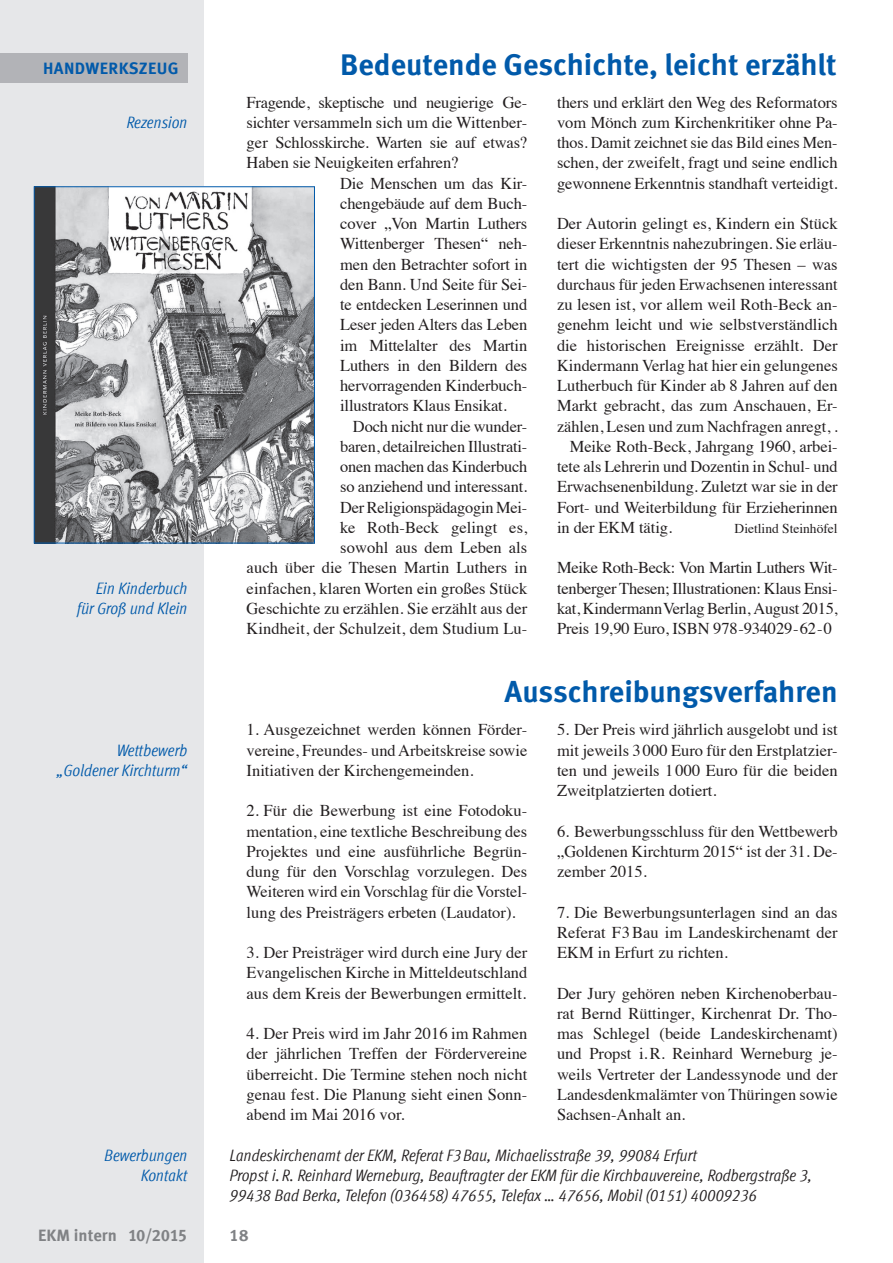
<style>
.page{position:relative;width:893px;height:1263px;background:#fff}
.page>*{position:absolute;margin:0;border:0;box-sizing:border-box;transform-origin:0 0}
.t1{font:700 30px "Meta Offc";color:#015aaa}
.t2{font:16.5px/20.2px "Times";color:#231f20;text-align:justify}
.t3{font:italic condensed 16.5px/20.2px "Meta Offc";color:#231f20}
.t4{font:italic condensed 16.5px/20.2px "Meta Offc";letter-spacing:-.005em;color:#015aaa;text-align:right}
.t5{font:16.5px "Times";letter-spacing:-.02em;color:#231f20}
.t6{font:700 16.5px "Meta Offc";color:#808285}
.t7{font:700 16.5px "Meta Offc";letter-spacing:.025em;color:#015aaa}
.t8{font:13.5px "Times";color:#231f20}
</style>
<div class="page">
<div style="left:0;top:0;width:204px;height:1263px;background:#e6e7e9"></div>
<div style="left:0;top:53px;width:187px;height:30px;background:#b2b3b7"></div>
<img style="left:36px;top:189px;width:277px;height:352px">
<div style="left:34px;top:187px;width:281px;height:356px;border:1px solid #015aaa"></div>
<p class="t7" style="left:43px;top:59px;width:137px">HANDWERKSZEUG</p>
<p class="t1" style="left:340px;top:46px;width:498px">Bedeutende Geschichte, leicht erzählt</p>
<p class="t4" style="left:126px;top:112px;width:62px">Rezension</p>
<p class="t4" style="left:77px;top:578px;width:112px">Ein Kinderbuch für Groß und Klein</p>
<p class="t4" style="left:57px;top:740px;width:132px">Wettbewerb „Goldener Kirchturm“</p>
<p class="t4" style="left:104px;top:1145px;width:85px">Bewerbungen<br>Kontakt</p>
<p class="t5" style="left:247px;top:87px;width:282px">Fragende, skeptische und neugierige Ge-</p>
<p class="t2" style="left:247px;top:111px;width:282px">sichter versammeln sich um die Wittenber-</p>
<p class="t2" style="left:247px;top:131px;width:282px">ger Schlosskirche. Warten sie auf etwas?</p>
<p class="t2" style="left:247px;top:151px;width:213px">Haben sie Neuigkeiten erfahren?</p>
<p class="t2" style="left:340px;top:171px;width:189px">Die Menschen um das Kir-</p>
<p class="t2" style="left:340px;top:192px;width:189px">chengebäude auf dem Buch-</p>
<p class="t2" style="left:340px;top:212px;width:189px">cover „Von Martin Luthers</p>
<p class="t2" style="left:340px;top:232px;width:189px">Wittenberger Thesen“ neh-</p>
<p class="t2" style="left:340px;top:252px;width:189px">men den Betrachter sofort in</p>
<p class="t2" style="left:340px;top:273px;width:189px">den Bann. Und Seite für Sei-</p>
<p class="t2" style="left:340px;top:293px;width:189px">te entdecken Leserinnen und</p>
<p class="t2" style="left:340px;top:313px;width:189px">Leser jeden Alters das Leben</p>
<p class="t2" style="left:340px;top:333px;width:189px">im Mittelalter des Martin</p>
<p class="t2" style="left:340px;top:354px;width:189px">Luthers in den Bildern des</p>
<p class="t2" style="left:340px;top:374px;width:187px">hervorragenden Kinderbuch-</p>
<p class="t2" style="left:340px;top:394px;width:168px">illustrators Klaus Ensikat.</p>
<p class="t2" style="left:353px;top:414px;width:176px">Doch nicht nur die wunder-</p>
<p class="t2" style="left:340px;top:435px;width:189px">baren, detailreichen Illustrati-</p>
<p class="t2" style="left:340px;top:455px;width:189px">onen machen das Kinderbuch</p>
<p class="t2" style="left:340px;top:475px;width:189px">so anziehend und interessant.</p>
<p class="t2" style="left:340px;top:495px;width:189px">Der Religionspädagogin Mei-</p>
<p class="t2" style="left:340px;top:516px;width:189px">ke Roth-Beck gelingt es,</p>
<p class="t2" style="left:340px;top:536px;width:189px">sowohl aus dem Leben als</p>
<p class="t2" style="left:247px;top:556px;width:282px">auch über die Thesen Martin Luthers in</p>
<p class="t2" style="left:247px;top:576px;width:282px">einfachen, klaren Worten ein großes Stück</p>
<p class="t2" style="left:247px;top:597px;width:282px">Geschichte zu erzählen. Sie erzählt aus der</p>
<p class="t2" style="left:247px;top:617px;width:282px">Kindheit, der Schulzeit, dem Studium Lu-</p>
<p class="t2" style="left:557px;top:90px;width:282px">thers und erklärt den Weg des Reformators vom Mönch zum Kirchenkritiker ohne Pa&shy;thos. Damit zeichnet sie das Bild eines Men&shy;schen, der zweifelt, fragt und seine endlich gewonnene Erkenntnis standhaft verteidigt.</p>
<p class="t2" style="left:557px;top:212px;width:282px">Der Autorin gelingt es, Kindern ein Stück</p>
<p class="t2" style="left:557px;top:232px;width:282px">dieser Erkenntnis nahezubringen. Sie erläu-</p>
<p class="t2" style="left:557px;top:252px;width:282px">tert die wichtigsten der 95 Thesen – was</p>
<p class="t2" style="left:557px;top:273px;width:282px">durchaus für jeden Erwachsenen interessant</p>
<p class="t2" style="left:557px;top:293px;width:282px">zu lesen ist, vor allem weil Roth-Beck an-</p>
<p class="t2" style="left:557px;top:313px;width:282px">genehm leicht und wie selbstverständlich</p>
<p class="t2" style="left:557px;top:333px;width:282px">die historischen Ereignisse erzählt. Der</p>
<p class="t2" style="left:557px;top:354px;width:282px">Kindermann Verlag hat hier ein gelungenes</p>
<p class="t2" style="left:557px;top:374px;width:282px">Lutherbuch für Kinder ab 8 Jahren auf den</p>
<p class="t2" style="left:557px;top:394px;width:282px">Markt gebracht, das zum Anschauen, Er-</p>
<p class="t2" style="left:557px;top:414px;width:282px">zählen, Lesen und zum Nachfragen anregt, .</p>
<p class="t2" style="left:570px;top:435px;width:269px">Meike Roth-Beck, Jahrgang 1960, arbei-</p>
<p class="t2" style="left:557px;top:455px;width:282px">tete als Lehrerin und Dozentin in Schul- und</p>
<p class="t2" style="left:557px;top:475px;width:282px">Erwachsenenbildung. Zuletzt war sie in der</p>
<p class="t2" style="left:557px;top:495px;width:282px">Fort- und Weiterbildung für Erzieherinnen</p>
<p class="t2" style="left:557px;top:516px;width:117px">in der EKM tätig.</p>
<p class="t8" style="left:735px;top:516px;width:105px">Dietlind Steinhöfel</p>
<p class="t2" style="left:557px;top:556px;width:282px">Meike Roth-Beck: Von Martin Luthers Wit&shy;tenberger Thesen; Illustrationen: Klaus Ensi&shy;kat, Kindermann Verlag Berlin, August 2015, Preis 19,90 Euro, ISBN 978-934029- 62- 0</p>
<p class="t1" style="left:505px;top:674px;width:335px">Ausschreibungsverfahren</p>
<p class="t2" style="left:557px;top:718px;width:282px">5. Der Preis wird jährlich ausgelobt und ist mit jeweils 3 000 Euro für den Erstplatzier&shy;ten und jeweils 1000 Euro für die beiden Zweitplatzierten dotiert.</p>
<p class="t2" style="left:557px;top:819px;width:282px">6. Bewerbungsschluss für den Wettbewerb „Goldenen Kirchturm 2015“ ist der 31. De&shy;zember 2015.</p>
<p class="t2" style="left:557px;top:900px;width:282px">7. Die Bewerbungsunterlagen sind an das Referat F3Bau im Landeskirchenamt der EKM in Erfurt zu richten.</p>
<p class="t2" style="left:557px;top:981px;width:282px">Der Jury gehören neben Kirchenoberbau&shy;rat Bernd Rüttinger, Kirchenrat Dr. Tho&shy;mas Schlegel (beide Landeskirchenamt) und Propst i.R. Reinhard Werneburg je&shy;weils Vertreter der Landessynode und der Landesdenkmalämter von Thüringen sowie Sachsen-Anhalt an.</p>
<p class="t3" style="left:230px;top:1145px;width:584px">Landeskirchenamt der EKM, Referat F3Bau, Michaelisstraße 39, 99084 Erfurt<br>Propst i. R. Reinhard Werneburg, Beauftragter der EKM für die Kirchbauvereine, Rodbergstraße 3,<br>99438 Bad Berka, Telefon (036458) 47655, Telefax … 47656, Mobil (0151) 40009236</p>
<p class="t2" style="left:247px;top:718px;width:282px">1. Ausgezeichnet werden können Förder&shy;vereine, Freundes- und Arbeitskreise sowie Initiativen der Kirchengemeinden.</p>
<p class="t2" style="left:247px;top:799px;width:282px">2. Für die Bewerbung ist eine Fotodoku&shy;mentation, eine textliche Beschreibung des Projektes und eine ausführliche Begrün&shy;dung für den Vorschlag vorzulegen. Des Weiteren wird ein Vorschlag für die Vorstel&shy;lung des Preisträgers erbeten (Laudator).</p>
<p class="t2" style="left:247px;top:941px;width:282px">3. Der Preisträger wird durch eine Jury der Evangelischen Kirche in Mitteldeutschland aus dem Kreis der Bewerbungen ermittelt.</p>
<p class="t2" style="left:247px;top:1022px;width:282px">4. Der Preis wird im Jahr 2016 im Rahmen der jährlichen Treffen der Fördervereine überreicht. Die Termine stehen noch nicht genau fest. Die Planung sieht einen Sonn&shy;abend im Mai 2016 vor.</p>
<p class="t6" style="left:38px;top:1226px;width:150px">EKM intern 10/2015</p>
<p class="t6" style="left:230px;top:1226px;width:20px">18</p>
</div>
